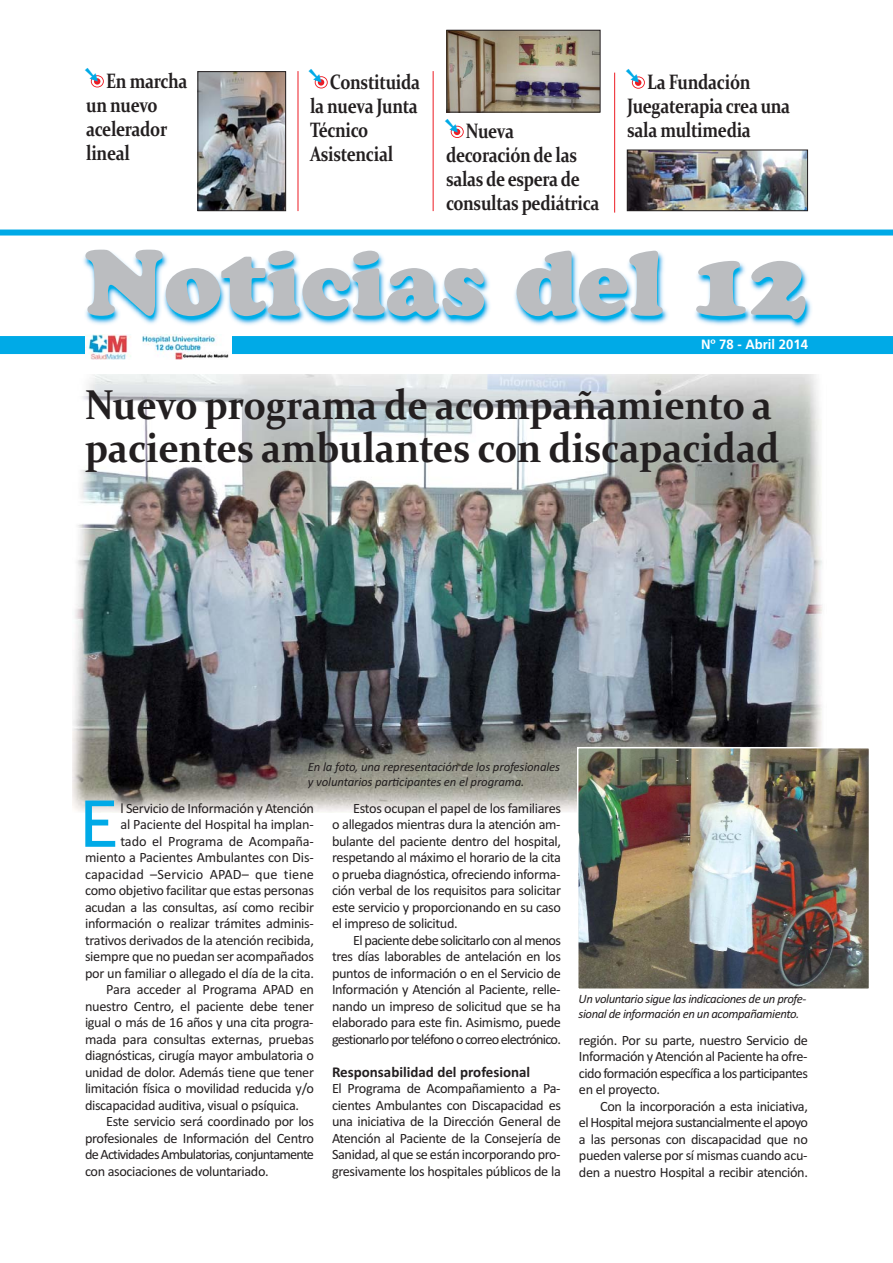
<style>
.page{position:relative;width:893px;height:1263px;background:#fff}
.page>*{position:absolute;margin:0;border:0;box-sizing:border-box;transform-origin:0 0}
.t1{font:91.5px "Cooper Black Std";color:#bbbdc0}
.t2{font:700 63px "Bell Gothic Std";color:#00aae7}
.t3{font:700 42px/43.5px "Constantia";letter-spacing:-.005em;color:#231f20;scale:.9 1}
.t4{font:700 21px/24px "Constantia";letter-spacing:-.02em;color:#231f20;scale:.8 1}
.t5{font:700 15px "Calibri";color:#231f20}
.t6{font:14.25px/16.5px "Calibri";letter-spacing:-.025em;color:#231f20;text-align:justify}
.t7{font:14.25px "Calibri";letter-spacing:-.05em;color:#231f20}
.t8{font:14.25px "Calibri";letter-spacing:.005em;color:#231f20}
.t9{font:700 13.5px "Frutiger";color:#fff}
.t10{font:italic 12.75px/15.3px "Calibri";letter-spacing:-.01em;color:#231f20}
.t11{font:italic 12.75px/15.3px "Calibri";letter-spacing:-.03em;color:#231f20}
</style>
<div class="page">
<img style="left:72px;top:374px;width:750px;height:439px">
<img style="left:0;top:250px;width:893px;height:105px">
<div style="left:0;top:336px;width:893px;height:18px;background:#00aae7"></div>
<img style="left:85px;top:334px;width:147px;height:26px">
<hr style="left:433px;top:71px;width:1px;height:140px;background:#ed1c24">
<hr style="left:614px;top:73px;width:1px;height:140px;background:#ed1c24">
<hr style="left:298px;top:71px;width:1px;height:140px;background:#ed1c24">
<div style="left:0;top:230px;width:893px;height:6px;background:#00aae7"></div>
<img style="left:200px;top:73px;width:84px;height:136px">
<div style="left:198px;top:71px;width:88px;height:140px;border:1px solid #231f20"></div>
<img style="left:629px;top:152px;width:177px;height:57px">
<div style="left:627px;top:150px;width:181px;height:61px;border:1px solid #231f20"></div>
<img style="left:448px;top:32px;width:150px;height:78px">
<div style="left:446px;top:30px;width:154px;height:82px;border:1px solid #231f20"></div>
<img style="left:580px;top:750px;width:287px;height:237px">
<div style="left:577px;top:747px;width:293px;height:243px;border:2px solid #fff"></div>
<svg style="left:314px;top:76px;width:14px;height:12px"></svg>
<svg style="left:450px;top:125px;width:14px;height:13px"></svg>
<svg style="left:90px;top:75px;width:14px;height:12px"></svg>
<svg style="left:631px;top:76px;width:14px;height:13px"></svg>
<h3 class="t4" style="left:86px;top:71px;width:128px;text-indent:20px">En marcha un nuevo acelerador lineal</h3>
<h3 class="t4" style="left:310px;top:72px;width:139px;text-indent:20px">Constituida la nueva Junta<br>Técnico<br>Asistencial</h3>
<h3 class="t4" style="left:446px;top:121px;width:193px;text-indent:20px">Nueva decoración de las salas de espera de consultas pediátrica</h3>
<h3 class="t4" style="left:627px;top:72px;width:205px;text-indent:20px">La Fundación<br>Juegaterapia crea una sala multimedia</h3>
<h1 class="t1" style="left:84px;top:230px;width:725px">Noticias del 12</h1>
<p class="t9" style="left:701px;top:339px;width:108px">Nº 78 - Abril 2014</p>
<h3 class="t3" style="left:85px;top:387px;width:773px">Nuevo programa de acompañamiento a pacientes ambulantes con discapacidad</h3>
<p class="t10" style="left:308px;top:760px;width:254px">En la foto, una representación de los profesionales y voluntarios participantes en el programa.</p>
<h2 class="t2" style="left:78px;top:788px;width:44px">E</h2>
<p class="t6" style="left:121px;top:801px;width:195px">l Servicio de Información y Atención</p>
<p class="t6" style="left:121px;top:818px;width:195px">al Paciente del Hospital ha implan-</p>
<p class="t6" style="left:121px;top:834px;width:195px">tado el Programa de Acompaña-</p>
<p class="t6" style="left:85px;top:851px;width:230px">miento a Pacientes Ambulantes con Dis-</p>
<p class="t8" style="left:85px;top:869px;width:230px">capacidad –Servicio APAD– que tiene</p>
<p class="t6" style="left:85px;top:884px;width:230px">como objetivo facilitar que estas personas</p>
<p class="t6" style="left:85px;top:900px;width:230px">acudan a las consultas, así como recibir</p>
<p class="t6" style="left:85px;top:917px;width:230px">información o realizar trámites adminis-</p>
<p class="t6" style="left:85px;top:933px;width:230px">trativos derivados de la atención recibida,</p>
<p class="t6" style="left:85px;top:950px;width:230px">siempre que no puedan ser acompañados</p>
<p class="t6" style="left:85px;top:966px;width:230px">por un familiar o allegado el día de la cita.</p>
<p class="t6" style="left:106px;top:983px;width:209px">Para acceder al Programa APAD en</p>
<p class="t6" style="left:85px;top:999px;width:230px">nuestro Centro, el paciente debe tener</p>
<p class="t6" style="left:85px;top:1016px;width:230px">igual o más de 16 años y una cita progra-</p>
<p class="t6" style="left:85px;top:1032px;width:230px">mada para consultas externas, pruebas</p>
<p class="t6" style="left:85px;top:1049px;width:230px">diagnósticas, cirugía mayor ambulatoria o</p>
<p class="t6" style="left:85px;top:1065px;width:230px">unidad de dolor. Además tiene que tener</p>
<p class="t6" style="left:85px;top:1082px;width:231px">limitación física o movilidad reducida y/o</p>
<p class="t6" style="left:85px;top:1098px;width:216px">discapacidad auditiva, visual o psíquica.</p>
<p class="t6" style="left:106px;top:1115px;width:209px">Este servicio será coordinado por los</p>
<p class="t6" style="left:85px;top:1131px;width:230px">profesionales de Información del Centro</p>
<p class="t7" style="left:85px;top:1150px;width:230px">de Actividades Ambulatorias, conjuntamente</p>
<p class="t6" style="left:85px;top:1164px;width:185px">con asociaciones de voluntariado.</p>
<p class="t6" style="left:332px;top:801px;width:230px;text-indent:21px">Estos ocupan el papel de los familiares o allegados mientras dura la atención am&shy;bulante del paciente dentro del hospital, respetando al máximo el horario de la cita o prueba diagnóstica, ofreciendo informa&shy;ción verbal de los requisitos para solicitar este servicio y proporcionando en su caso el impreso de solicitud.</p>
<p class="t6" style="left:332px;top:933px;width:230px;text-indent:21px">El paciente debe solicitarlo con al menos tres días laborables de antelación en los puntos de información o en el Servicio de Información y Atención al Paciente, relle&shy;nando un impreso de solicitud que se ha elaborado para este fin. Asimismo, puede gestionarlo por teléfono o correo electrónico.</p>
<p class="t5" style="left:332px;top:1063px;width:200px">Responsabilidad del profesional</p>
<p class="t6" style="left:332px;top:1082px;width:230px">El Programa de Acompañamiento a Pa&shy;cientes Ambulantes con Discapacidad es una iniciativa de la Dirección General de Atención al Paciente de la Consejería de Sanidad, al que se están incorporando pro&shy;gresivamente los hospitales públicos de la</p>
<p class="t11" style="left:579px;top:992px;width:229px">Un voluntario sigue las indicaciones de un profe&shy;sional de información en un acompañamiento.</p>
<p class="t6" style="left:579px;top:1033px;width:230px">región. Por su parte, nuestro Servicio de Información y Atención al Paciente ha ofre&shy;cido formación específica a los participantes en el proyecto.</p>
<p class="t6" style="left:579px;top:1099px;width:230px;text-indent:21px">Con la incorporación a esta iniciativa, el Hospital mejora sustancialmente el apoyo a las personas con discapacidad que no pueden valerse por sí mismas cuando acu&shy;den a nuestro Hospital a recibir atención.</p>
</div>
